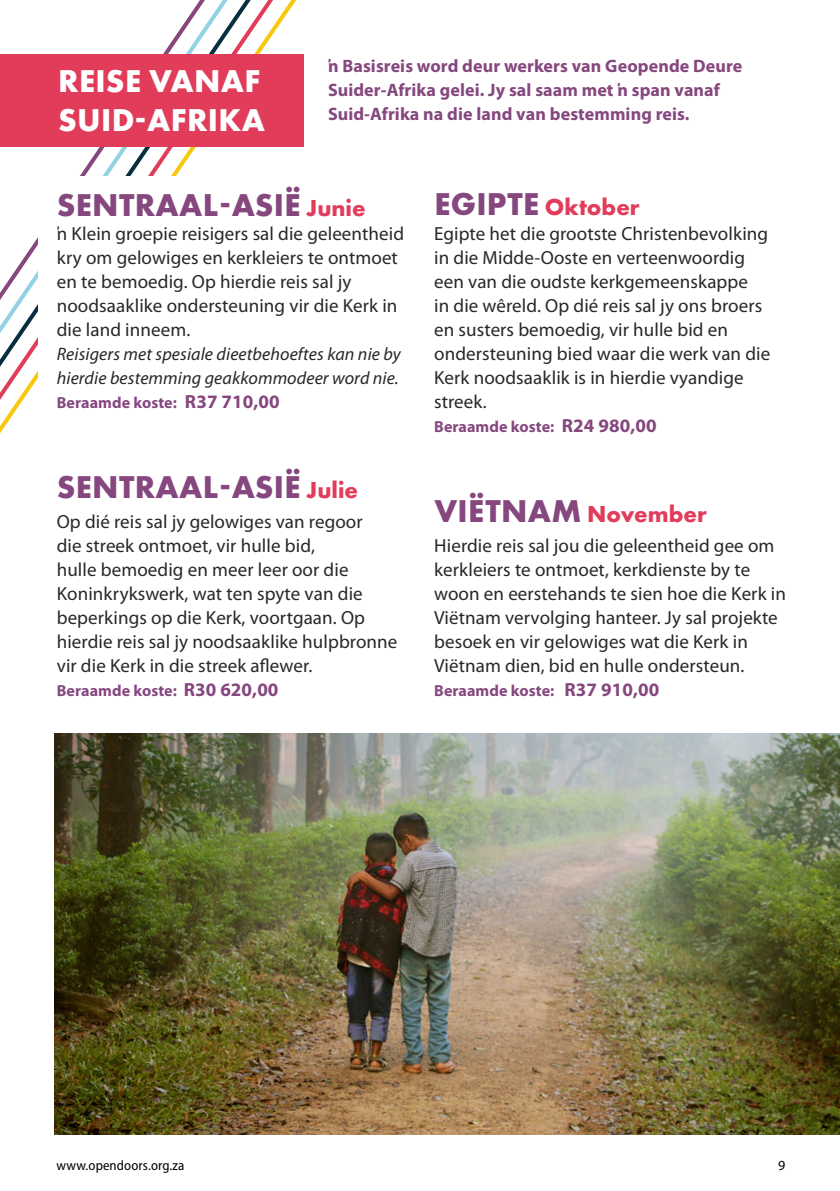
<style>
.page{position:relative;width:840px;height:1191px;background:#fff}
.page>*{position:absolute;margin:0;border:0;box-sizing:border-box;transform-origin:0 0}
.t1{font:700 32.8px "Futura PT";letter-spacing:.01em;color:#85477e}
.t2{font:700 32.8px/39.2px "Futura PT";letter-spacing:.01em;color:#fff}
.t3{font:700 24px "Futura PT";color:#e13d5b}
.t4{font:19px/24px "Myriad Pro";letter-spacing:.005em;color:#282827}
.t5{font:700 18px/24px "Myriad Pro";letter-spacing:.005em;color:#85477e}
.t6{font:italic 18px/24px "Myriad Pro";letter-spacing:.005em;color:#282827}
.t7{font:700 16px "Myriad Pro";letter-spacing:.005em;color:#85477e}
.t8{font:semi-condensed 14px "Myriad Pro";letter-spacing:.01em;color:#000}
.t9{font:14px "Myriad Pro";color:#000}
.s1{font-size:24px;color:#e13d5b}
.s2{font-size:19px}
.s3{font-size:32.8px;color:#85477e}
</style>
<div class="page">
<img style="left:54px;top:734px;width:785px;height:400px">
<svg style="left:0;top:0;width:304px;height:434px"></svg>
<div style="left:38px;top:176px;width:334px;height:215px;background:#fff"></div>
<div style="left:0;top:54px;width:303px;height:93px;background:#e13d5b"></div>
<h1 class="t2" style="left:58px;top:60px;width:208px">REISE VANAF<br>SUID-AFRIKA</h1>
<p class="t5" style="left:328px;top:53px;width:415px">ŉ Basisreis word deur werkers van Geopende Deure<br>Suider-Afrika gelei. Jy sal saam met ŉ span vanaf<br>Suid-Afrika na die land van bestemming reis.</p>
<h1 class="t1" style="left:57px;top:184px;width:310px">SENTRAAL-ASIË <span class="s1">Junie</span></h1>
<p class="t4" style="left:57px;top:221px;width:348px">ŉ Klein groepie reisigers sal die geleentheid kry om gelowiges en kerkleiers te ontmoet en te bemoedig. Op hierdie reis sal jy noodsaaklike ondersteuning vir die Kerk in die land inneem.</p>
<p class="t6" style="left:57px;top:342px;width:345px">Reisigers met spesiale dieetbehoeftes kan nie by hierdie bestemming geakkommodeer word nie.</p>
<p class="t7" style="left:57px;top:392px;width:224px">Beraamde koste: <span class="s2">R37 710,00</span></p>
<h1 class="t1" style="left:57px;top:466px;width:302px">SENTRAAL-ASIË <span class="s1">Julie</span></h1>
<p class="t4" style="left:57px;top:509px;width:342px">Op dié reis sal jy gelowiges van regoor<br>die streek ontmoet, vir hulle bid,<br>hulle bemoedig en meer leer oor die Koninkrykswerk, wat ten spyte van die beperkings op die Kerk, voortgaan. Op hierdie reis sal jy noodsaaklike hulpbronne vir die Kerk in die streek aflewer.</p>
<p class="t7" style="left:57px;top:680px;width:223px">Beraamde koste: <span class="s2">R30 620,00</span></p>
<p class="t3" style="left:434px;top:192px;width:207px"><span class="s3">EGIPTE</span> Oktober</p>
<p class="t4" style="left:434px;top:221px;width:337px">Egipte het die grootste Christenbevolking in die Midde-Ooste en verteenwoordig een van die oudste kerkgemeenskappe<br>in die wêreld. Op dié reis sal jy ons broers en susters bemoedig, vir hulle bid en ondersteuning bied waar die werk van die Kerk noodsaaklik is in hierdie vyandige streek.</p>
<p class="t7" style="left:434px;top:416px;width:224px">Beraamde koste: <span class="s2">R24 980,00</span></p>
<p class="t3" style="left:434px;top:499px;width:274px"><span class="s3">VIËTNAM</span> November</p>
<p class="t4" style="left:434px;top:533px;width:353px">Hierdie reis sal jou die geleentheid gee om kerkleiers te ontmoet, kerkdienste by te woon en eerstehands te sien hoe die Kerk in Viëtnam vervolging hanteer. Jy sal projekte besoek en vir gelowiges wat die Kerk in Viëtnam dien, bid en hulle ondersteun.</p>
<p class="t7" style="left:434px;top:680px;width:226px">Beraamde koste: <span class="s2">R37 910,00</span></p>
<p class="t8" style="left:56px;top:1156px;width:129px">www.opendoors.org.za</p>
<p class="t9" style="left:777px;top:1156px;width:9px">9</p>
</div>
